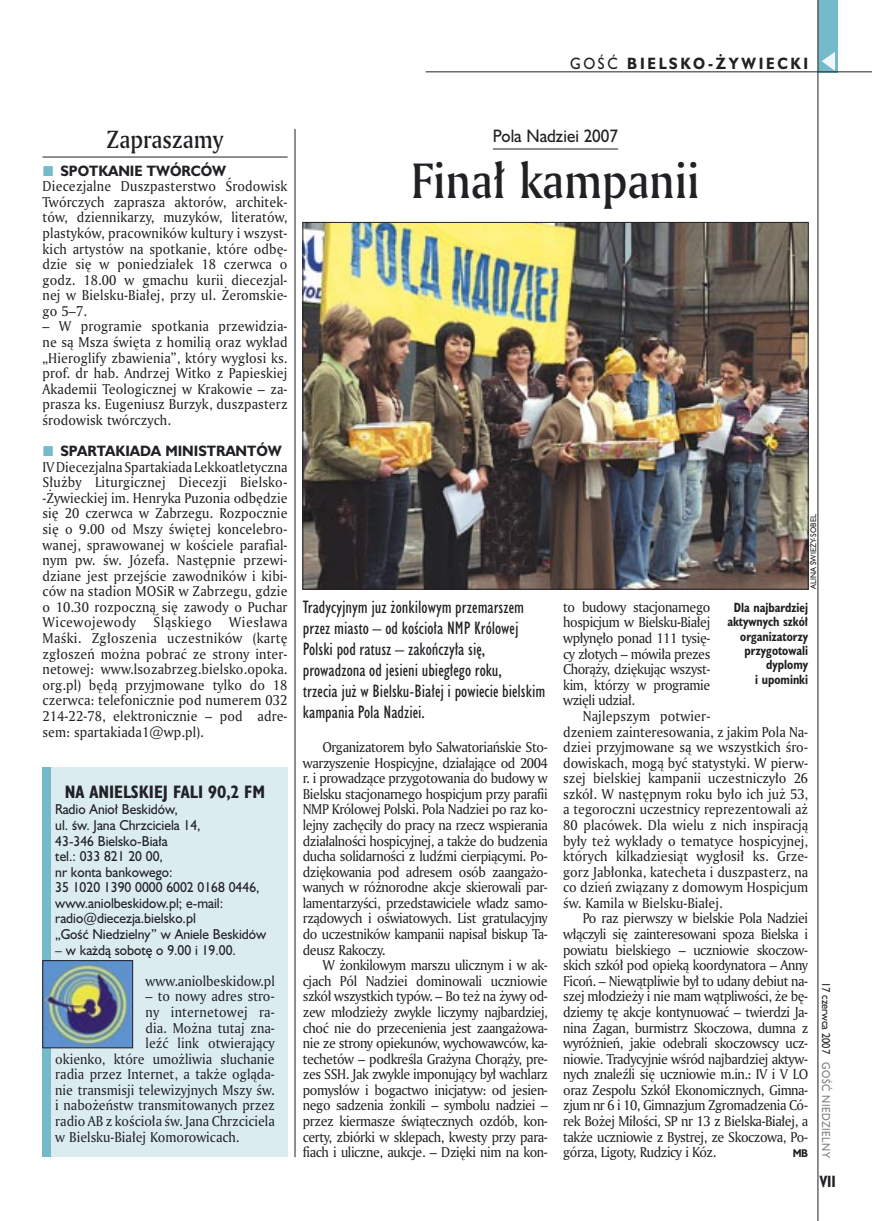
<style>
.page{position:relative;width:872px;height:1221px;background:#fff}
.page>*{position:absolute;margin:0;border:0;box-sizing:border-box;transform-origin:0 0}
._05a_tytyl_AmMd_32_pt{font:48px "Amerigo Md PL";color:#212125;scale:.9 1}
._05d_tytyl_Kronika_AmMd_16_pt{font:24px "Amerigo Md PL";color:#212125;scale:.9 1}
._06-4_lead_lokal_HuCn_11_pt{font:16.5px/21px "Humanst 521 Cn PL";color:#212125}
._04-2_tytul_ramki{font:700 16.5px "Humanst 521 Cn PL";color:#212125}
._04-3_nadtytul_lokal{font:16.5px "Humanst 521 PL";color:#212125;scale:.94 1}
._15b_temat_prawo{font:700 15px "Humanst 521 PL";letter-spacing:.2em;color:#212125;scale:.9 1}
._17_pagina_prawa{font:700 15px "Humanst 521 Cn PL";color:#212125;scale:.94 1}
._01_body_tekst{font:13.8px/15.6px "Amerigo PL";color:#212125;text-align:justify;scale:.94 1}
._03_body_bez_akapitu{font:13.8px/15.6px "Amerigo PL";letter-spacing:.01em;color:#212125;text-align:justify;scale:.94 1}
._03-4_body_liturgii{font:13.8px "Amerigo PL";color:#212125;scale:.94 1}
._03_body_bez_akapitu-2{font:700 13.8px "Humanst 521 PL";color:#212125;scale:.94 1}
._03_body_bez_akapitu-3{font:13.8px "Amerigo PL";letter-spacing:.035em;color:#212125;scale:.94 1}
._03-2b_body_notki{font:13.2px/15.6px "Humanst 521 PL";color:#212125;scale:.94 1}
._09_podpis_zdjecia_HuCnB{font:700 12.3px/14.4px "Humanst 521 Cn PL";color:#212125;text-align:right;scale:.94 1}
._19a_data_prawa_GOSC{font:10.5px "Humanst 521 PL";letter-spacing:.05em;color:#7f7f83;scale:.9 1}
._19_data_prawa{font:10.5px "Humanst 521 PL";color:#212125;scale:.9 1}
._01_body_tekst-2{font:700 10.35px "Humanst 521 PL";color:#212125;scale:.9 1}
._09a_autor_zdjecia_Hu_5_pt{font:7.5px "Humanst 521 PL";color:#212125;scale:.94 1}
.s1{font-weight:400}
</style>
<div class="page">
<div style="left:818px;top:0;width:19px;height:72px;background:#75baca"></div>
<hr style="left:817px;top:0;width:1px;height:1220px;background:#212125">
<svg style="left:821px;top:52px;width:14px;height:19px"></svg>
<hr style="left:425px;top:72px;width:447px;height:1px;background:#212125">
<hr style="left:43px;top:157px;width:244px;height:1px;background:#212125">
<div style="left:43px;top:767px;width:244px;height:389px;background:#dbecf1"></div>
<div style="left:43px;top:767px;width:8px;height:389px;background:#75baca"></div>
<img style="left:45px;top:962px;width:86px;height:84px">
<div style="left:43px;top:960px;width:90px;height:88px;border:1px solid #212125"></div>
<hr style="left:295px;top:129px;width:1px;height:1027px;background:#212125">
<hr style="left:493px;top:149px;width:125px;height:1px;background:#212125">
<img style="left:305px;top:224px;width:501px;height:363px">
<p class="_15b_temat_prawo" style="left:570px;top:53px;width:266px"><span class="s1">GOŚĆ</span> BIELSKO-ŻYWIECKI</p>
<p class="_05d_tytyl_Kronika_AmMd_16_pt" style="left:107px;top:123px;width:131px">Zapraszamy</p>
<p class="_03_body_bez_akapitu-2" style="left:60px;top:161px;width:178px">SPOTKANIE TWÓRCÓW</p>
<p class="_03_body_bez_akapitu" style="left:43px;top:178px;width:262px">Diecezjalne Duszpasterstwo Środowisk Twórczych zaprasza aktorów, architek&shy;tów, dziennikarzy, muzyków, literatów, plastyków, pracowników kultury i wszyst&shy;kich artystów na spotkanie, które odbę&shy;dzie się w poniedziałek 18 czerwca o godz. 18.00 w gmachu kurii diecezjal&shy;nej w Bielsku-Białej, przy ul. Żeromskie&shy;go 5–7.</p>
<p class="_03_body_bez_akapitu" style="left:43px;top:318px;width:262px">– W programie spotkania przewidzia&shy;ne są Msza święta z homilią oraz wykład „Hieroglify zbawienia”, który wygłosi ks. prof. dr hab. Andrzej Witko z Papieskiej Akademii Teologicznej w Krakowie – za&shy;prasza ks. Eugeniusz Burzyk, duszpasterz środowisk twórczych.</p>
<p class="_03_body_bez_akapitu-2" style="left:60px;top:441px;width:237px">SPARTAKIADA MINISTRANTÓW</p>
<p class="_03_body_bez_akapitu" style="left:43px;top:458px;width:262px">IV Diecezjalna Spartakiada Lekkoatletyczna Służby Liturgicznej Diecezji Bielsko--Żywieckiej im. Henryka Puzonia odbędzie się 20 czerwca w Zabrzegu. Rozpocznie się o 9.00 od Mszy świętej koncelebro&shy;wanej, sprawowanej w kościele parafial&shy;nym pw. św. Józefa. Następnie przewi&shy;dziane jest przejście zawodników i kibi&shy;ców na stadion MOSiR w Zabrzegu, gdzie o 10.30 rozpoczną się zawody o Puchar Wicewojewody</p>
<p class="_03_body_bez_akapitu-3" style="left:153px;top:613px;width:63px">Śląskiego</p>
<p class="_03_body_bez_akapitu" style="left:43px;top:614px;width:262px;text-indent:186px">Wiesława Maśki. Zgłoszenia uczestników (kartę zgłoszeń można pobrać ze strony inter&shy;netowej: www.lsozabrzeg.bielsko.opoka. org.pl) będą przyjmowane tylko do 18 czerwca: telefonicznie pod numerem 032<br>214-22-78, elektronicznie – pod adre&shy;sem: spartakiada1@wp.pl).</p>
<p class="_04-2_tytul_ramki" style="left:65px;top:780px;width:202px">NA ANIELSKIEJ FALI 90,2 FM</p>
<p class="_03-2b_body_notki" style="left:55px;top:801px;width:156px">Radio Anioł Beskidów,<br>ul. św. Jana Chrzciciela 14,<br>43-346 Bielsko-Biała</p>
<p class="_03-2b_body_notki" style="left:55px;top:848px;width:126px">tel.: 033 821 20 00, nr konta bankowego:</p>
<p class="_03-2b_body_notki" style="left:55px;top:879px;width:219px">35 1020 1390 0000 6002 0168 0446, www.aniolbeskidow.pl; e-mail: radio@diecezja.bielsko.pl</p>
<p class="_03-2b_body_notki" style="left:55px;top:925px;width:226px">„Gość Niedzielny” w Aniele Beskidów</p>
<p class="_03-2b_body_notki" style="left:55px;top:941px;width:194px">– w każdą sobotę o 9.00 i 19.00.</p>
<p class="_03-4_body_liturgii" style="left:146px;top:971px;width:139px">www.aniolbeskidow.pl</p>
<p class="_03-4_body_liturgii" style="left:146px;top:987px;width:139px">– to nowy adres stro-</p>
<p class="_03-4_body_liturgii" style="left:146px;top:1002px;width:139px">ny internetowej ra-</p>
<p class="_03-4_body_liturgii" style="left:146px;top:1018px;width:139px">dia. Można tutaj zna-</p>
<p class="_03-4_body_liturgii" style="left:146px;top:1033px;width:139px">leźć link otwierający</p>
<p class="_03-4_body_liturgii" style="left:55px;top:1049px;width:235px">okienko, które umożliwia słuchanie</p>
<p class="_03-4_body_liturgii" style="left:55px;top:1064px;width:235px">radia przez Internet, a także ogląda-</p>
<p class="_03-4_body_liturgii" style="left:55px;top:1080px;width:235px">nie transmisji telewizyjnych Mszy św.</p>
<p class="_03-4_body_liturgii" style="left:55px;top:1096px;width:235px">i nabożeństw transmitowanych przez</p>
<p class="_03-4_body_liturgii" style="left:55px;top:1111px;width:235px">radio AB z kościoła św. Jana Chrzciciela</p>
<p class="_03-4_body_liturgii" style="left:55px;top:1127px;width:197px">w Bielsku-Białej Komorowicach.</p>
<p class="_04-3_nadtytul_lokal" style="left:493px;top:124px;width:135px">Pola Nadziei 2007</p>
<p class="_05a_tytyl_AmMd_32_pt" style="left:411px;top:148px;width:322px">Finał kampanii</p>
<p class="_09a_autor_zdjecia_Hu_5_pt" style="left:808px;top:589px;width:81px;rotate:-90deg">ALINA ŚWIEŻY-SOBEL</p>
<p class="_06-4_lead_lokal_HuCn_11_pt" style="left:303px;top:596px;width:244px">Tradycyjnym juz żonkilowym przemarszem przez miasto – od kościoła NMP Królowej Polski pod ratusz – zakończyła się, prowadzona od jesieni ubiegłego roku,<br>trzecia już w Bielsku-Białej i powiecie bielskim kampania Pola Nadziei.</p>
<p class="_01_body_tekst" style="left:303px;top:739px;width:262px;text-indent:20px">Organizatorem było Salwatoriańskie Sto&shy;warzyszenie Hospicyjne, działające od 2004 r. i prowadzące przygotowania do budowy w Bielsku stacjonarnego hospicjum przy parafii NMP Królowej Polski. Pola Nadziei po raz ko&shy;lejny zachęciły do pracy na rzecz wspierania działalności hospicyjnej, a także do budzenia ducha solidarności z ludźmi cierpiącymi. Po&shy;dziękowania pod adresem osób zaangażo&shy;wanych w różnorodne akcje skierowali par&shy;lamentarzyści, przedstawiciele władz samo&shy;rządowych i oświatowych. List gratulacyjny do uczestników kampanii napisał biskup Ta&shy;deusz Rakoczy.</p>
<p class="_01_body_tekst" style="left:303px;top:957px;width:262px;text-indent:20px">W żonkilowym marszu ulicznym i w ak&shy;cjach Pól Nadziei dominowali uczniowie szkół wszystkich typów. – Bo też na żywy od&shy;zew młodzieży zwykle liczymy najbardziej, choć nie do przecenienia jest zaangażowa&shy;nie ze strony opiekunów, wychowawców, ka&shy;techetów – podkreśla Grażyna Chorąży, pre&shy;zes SSH. Jak zwykle imponujący był wachlarz pomysłów i bogactwo inicjatyw: od jesien&shy;nego sadzenia żonkili – symbolu nadziei – przez kiermasze świątecznych ozdób, kon&shy;certy, zbiórki w sklepach, kwesty przy para&shy;fiach i uliczne, aukcje. – Dzięki nim na kon-</p>
<p class="_01_body_tekst" style="left:563px;top:598px;width:158px">to budowy stacjonarnego hospicjum w Bielsku-Białej wpłynęło ponad 111 tysię&shy;cy złotych – mówiła prezes Chorąży, dziękując wszyst&shy;kim, którzy w programie wzięli udział.</p>
<p class="_01_body_tekst" style="left:563px;top:707px;width:262px;text-align:left;text-indent:20px">Najlepszym potwier-<br>dzeniem zainteresowania, z jakim Pola Na&shy;dziei przyjmowane są we wszystkich śro&shy;dowiskach, mogą być statystyki. W pierw&shy;szej bielskiej kampanii uczestniczyło 26 szkół. W następnym roku było ich już 53, a tegoroczni uczestnicy reprezentowali aż 80 placówek. Dla wielu z nich inspiracją były też wykłady o tematyce hospicyjnej, których kilkadziesiąt wygłosił ks. Grze&shy;gorz Jabłonka, katecheta i duszpasterz, na co dzień związany z domowym Hospicjum św. Kamila w Bielsku-Białej.</p>
<p class="_01_body_tekst" style="left:563px;top:910px;width:262px;text-indent:20px">Po raz pierwszy w bielskie Pola Nadziei włączyli się zainteresowani spoza Bielska i powiatu bielskiego – uczniowie skoczow&shy;skich szkół pod opieką koordynatora – Anny Ficoń. – Niewątpliwie był to udany debiut na&shy;szej młodzieży i nie mam wątpliwości, że bę&shy;dziemy tę akcje kontynuować – twierdzi Ja&shy;nina Żagan, burmistrz Skoczowa, dumna z wyróżnień, jakie odebrali skoczowscy ucz&shy;niowie. Tradycyjnie wśród najbardziej aktyw&shy;nych znaleźli się uczniowie m.in.: IV i V LO oraz Zespołu Szkół Ekonomicznych, Gimna&shy;zjum nr 6 i 10, Gimnazjum Zgromadzenia Có&shy;rek Bożej Miłości, SP nr 13 z Bielska-Białej, a także uczniowie z Bystrej, ze Skoczowa, Po&shy;górza, Ligoty, Rudzicy i Kóz.</p>
<p class="_09_podpis_zdjecia_HuCnB" style="left:727px;top:599px;width:87px">Dla najbardziej aktywnych szkół organizatorzy przygotowali dyplomy<br>i upominki</p>
<p class="_01_body_tekst-2" style="left:792px;top:1146px;width:19px">MB</p>
<p class="_19_data_prawa" style="left:833px;top:981px;width:82px;rotate:90deg">17 czerwca 2007</p>
<p class="_19a_data_prawa_GOSC" style="left:833px;top:1062px;width:108px;rotate:90deg">GOŚĆ NIEDZIELNY</p>
<p class="_17_pagina_prawa" style="left:819px;top:1171px;width:19px">VII</p>
</div>
